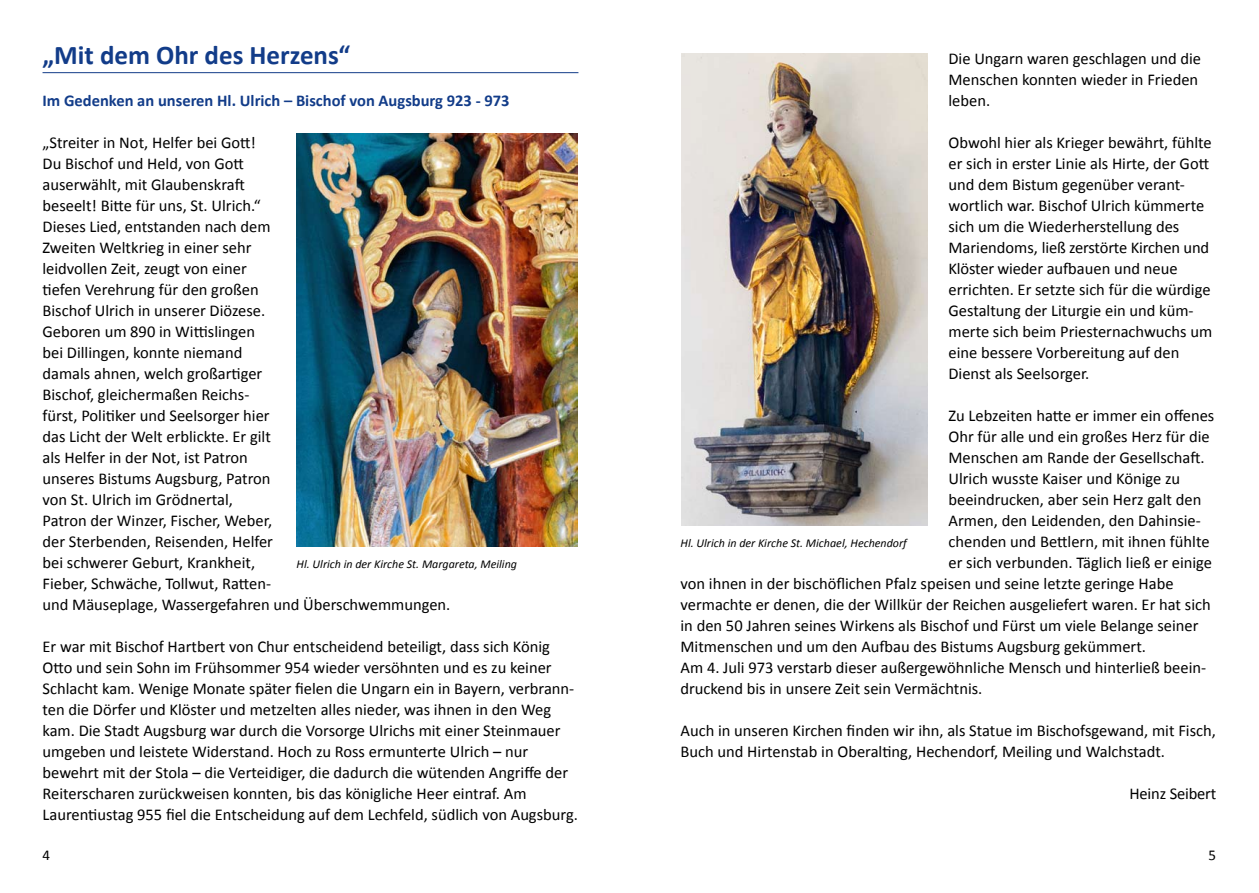
<style>
.page{position:relative;width:1259px;height:893px;background:#fff}
.page>*{position:absolute;margin:0;border:0;box-sizing:border-box;transform-origin:0 0}
.t1{font:700 27px "Calibri";color:#123c89}
.t2{font:16.5px/21px "Calibri";color:#000}
.t3{font:700 16.5px "Calibri";color:#123c89}
.t4{font:15px "Calibri";color:#000}
.t5{font:italic 12px "Calibri";color:#000}
</style>
<div class="page">
<hr style="left:43px;top:72px;width:535px;height:1px;background:#123c89">
<img style="left:681px;top:53px;width:246px;height:473px">
<img style="left:297px;top:134px;width:280px;height:413px">
<h1 class="t1" style="left:43px;top:38px;width:309px">„Mit dem Ohr des Herzens“</h1>
<p class="t3" style="left:43px;top:90px;width:468px">Im Gedenken an unseren Hl. Ulrich – Bischof von Augsburg 923 - 973</p>
<p class="t2" style="left:43px;top:131px;width:409px">„Streiter in Not, Helfer bei Gott!<br>Du Bischof und Held, von Gott<br>auserwählt, mit Glaubenskraft<br>beseelt! Bitte für uns, St. Ulrich.“<br>Dieses Lied, entstanden nach dem<br>Zweiten Weltkrieg in einer sehr<br>leidvollen Zeit, zeugt von einer<br>tiefen Verehrung für den großen<br>Bischof Ulrich in unserer Diözese.<br>Geboren um 890 in Wittislingen<br>bei Dillingen, konnte niemand<br>damals ahnen, welch großartiger<br>Bischof, gleichermaßen Reichs-<br>fürst, Politiker und Seelsorger hier<br>das Licht der Welt erblickte. Er gilt<br>als Helfer in der Not, ist Patron<br>unseres Bistums Augsburg, Patron<br>von St. Ulrich im Grödnertal,<br>Patron der Winzer, Fischer, Weber,<br>der Sterbenden, Reisenden, Helfer<br>bei schwerer Geburt, Krankheit,<br>Fieber, Schwäche, Tollwut, Ratten-<br>und Mäuseplage, Wassergefahren und Überschwemmungen.</p>
<p class="t2" style="left:43px;top:635px;width:537px">Er war mit Bischof Hartbert von Chur entscheidend beteiligt, dass sich König Otto und sein Sohn im Frühsommer 954 wieder versöhnten und es zu keiner Schlacht kam. Wenige Monate später fielen die Ungarn ein in Bayern, verbrann&shy;ten die Dörfer und Klöster und metzelten alles nieder, was ihnen in den Weg kam. Die Stadt Augsburg war durch die Vorsorge Ulrichs mit einer Steinmauer umgeben und leistete Widerstand. Hoch zu Ross ermunterte Ulrich – nur bewehrt mit der Stola – die Verteidiger, die dadurch die wütenden Angriffe der Reiterscharen zurückweisen konnten, bis das königliche Heer eintraf. Am Laurentiustag 955 fiel die Entscheidung auf dem Lechfeld, südlich von Augsburg.</p>
<p class="t5" style="left:297px;top:556px;width:222px">Hl. Ulrich in der Kirche St. Margareta, Meiling</p>
<p class="t4" style="left:43px;top:846px;width:9px">4</p>
<p class="t2" style="left:948px;top:47px;width:254px">Die Ungarn waren geschlagen und die<br>Menschen konnten wieder in Frieden leben.</p>
<p class="t2" style="left:948px;top:131px;width:265px">Obwohl hier als Krieger bewährt, fühlte er sich in erster Linie als Hirte, der Gott und dem Bistum gegenüber verant&shy;wortlich war. Bischof Ulrich kümmerte sich um die Wiederherstellung des Mariendoms, ließ zerstörte Kirchen und Klöster wieder aufbauen und neue errichten. Er setzte sich für die würdige Gestaltung der Liturgie ein und küm&shy;merte sich beim Priesternachwuchs um eine bessere Vorbereitung auf den Dienst als Seelsorger.</p>
<p class="t2" style="left:948px;top:404px;width:267px">Zu Lebzeiten hatte er immer ein offenes</p>
<p class="t2" style="left:948px;top:425px;width:263px">Ohr für alle und ein großes Herz für die</p>
<p class="t2" style="left:948px;top:446px;width:258px">Menschen am Rande der Gesellschaft.</p>
<p class="t2" style="left:948px;top:467px;width:233px">Ulrich wusste Kaiser und Könige zu</p>
<p class="t2" style="left:948px;top:488px;width:254px">beeindrucken, aber sein Herz galt den</p>
<p class="t2" style="left:948px;top:509px;width:254px">Armen, den Leidenden, den Dahinsie-</p>
<p class="t2" style="left:948px;top:530px;width:263px">chenden und Bettlern, mit ihnen fühlte</p>
<p class="t2" style="left:948px;top:551px;width:265px">er sich verbunden. Täglich ließ er einige</p>
<p class="t2" style="left:680px;top:572px;width:494px">von ihnen in der bischöflichen Pfalz speisen und seine letzte geringe Habe</p>
<p class="t2" style="left:680px;top:593px;width:532px">vermachte er denen, die der Willkür der Reichen ausgeliefert waren. Er hat sich</p>
<p class="t2" style="left:680px;top:614px;width:519px">in den 50 Jahren seines Wirkens als Bischof und Fürst um viele Belange seiner</p>
<p class="t2" style="left:680px;top:635px;width:467px">Mitmenschen und um den Aufbau des Bistums Augsburg gekümmert.</p>
<p class="t2" style="left:680px;top:656px;width:527px">Am 4. Juli 973 verstarb dieser außergewöhnliche Mensch und hinterließ beein-</p>
<p class="t2" style="left:680px;top:677px;width:303px">druckend bis in unsere Zeit sein Vermächtnis.</p>
<p class="t2" style="left:680px;top:719px;width:537px">Auch in unseren Kirchen finden wir ihn, als Statue im Bischofsgewand, mit Fisch,<br>Buch und Hirtenstab in Oberalting, Hechendorf, Meiling und Walchstadt.</p>
<p class="t2" style="left:1129px;top:782px;width:88px">Heinz Seibert</p>
<p class="t5" style="left:680px;top:536px;width:228px">Hl. Ulrich in der Kirche St. Michael, Hechendorf</p>
<p class="t4" style="left:1208px;top:846px;width:9px">5</p>
</div>
